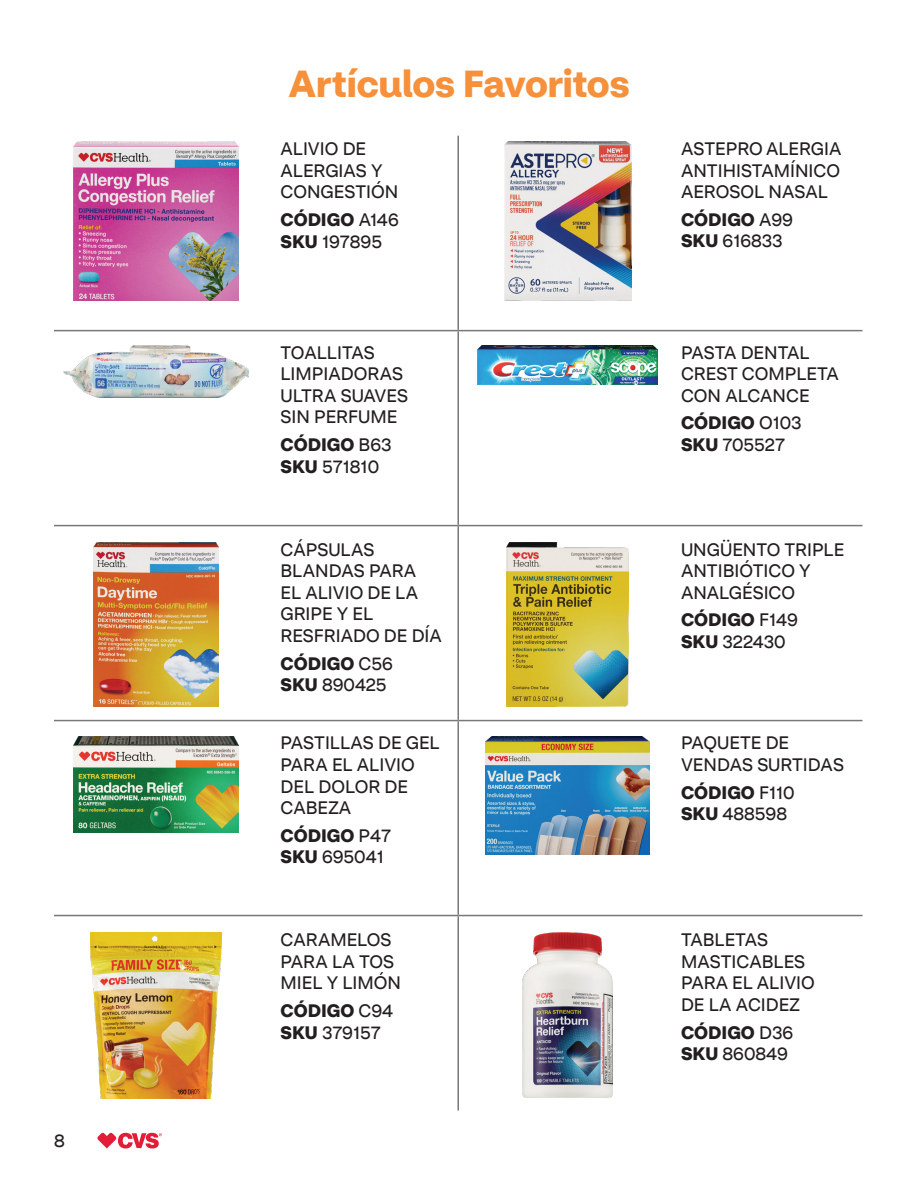
<style>
.page{position:relative;width:918px;height:1188px;background:#fff}
.page>*{position:absolute;margin:0;border:0;box-sizing:border-box;transform-origin:0 0}
.Page_-_Heading{font:700 37.5px "CVS Health Sans";letter-spacing:-.005em;color:#f6903b}
.Pa1{font:18px/21.6px "CVS Health Sans";color:#231f20}
.Pa1-2{font:700 18px "CVS Health Sans";color:#231f20}
.Pa21{font:18px "CVS Health Sans";color:#231f20}
.Pa0{font:18px/21.6px "CVS Health Sans";color:#231f20}
._2025_Row_Style{font:18px/21.6px "CVS Health Sans";color:#231f20}
.footnote{font:700 18px "CVS Health Sans";color:#231f20}
.footnote-2{font:18px "CVS Health Sans";letter-spacing:-.005em;color:#231f20}
.s1{font-weight:400}
.s2{font-weight:700}
</style>
<div class="page">
<svg style="left:97px;top:1133px;width:65px;height:15px"></svg>
<hr style="left:458px;top:136px;width:1px;height:194px;background:#76787b">
<hr style="left:54px;top:330px;width:404px;height:1px;background:#76787b">
<hr style="left:458px;top:330px;width:404px;height:1px;background:#76787b">
<hr style="left:458px;top:331px;width:1px;height:194px;background:#76787b">
<hr style="left:54px;top:525px;width:404px;height:1px;background:#76787b">
<hr style="left:458px;top:525px;width:404px;height:1px;background:#76787b">
<hr style="left:458px;top:526px;width:1px;height:194px;background:#76787b">
<hr style="left:54px;top:720px;width:404px;height:1px;background:#76787b">
<hr style="left:458px;top:720px;width:404px;height:1px;background:#76787b">
<hr style="left:458px;top:721px;width:1px;height:194px;background:#76787b">
<hr style="left:54px;top:915px;width:404px;height:1px;background:#76787b">
<hr style="left:458px;top:915px;width:404px;height:1px;background:#76787b">
<hr style="left:458px;top:916px;width:1px;height:195px;background:#76787b">
<img style="left:64px;top:345px;width:184px;height:53px">
<img style="left:74px;top:142px;width:164px;height:159px">
<img style="left:93px;top:542px;width:126px;height:165px">
<img style="left:506px;top:542px;width:123px;height:165px">
<img style="left:504px;top:142px;width:127px;height:159px">
<img style="left:91px;top:933px;width:130px;height:166px">
<img style="left:523px;top:933px;width:89px;height:165px">
<img style="left:485px;top:736px;width:165px;height:118px">
<img style="left:74px;top:736px;width:164px;height:96px">
<img style="left:478px;top:345px;width:179px;height:40px">
<p class="Pa1" style="left:54px;top:1130px;width:12px">8</p>
<h1 class="Page_-_Heading" style="left:289px;top:60px;width:342px">Artículos Favoritos</h1>
<p class="_2025_Row_Style" style="left:281px;top:138px;width:119px">ALIVIO DE<br>ALERGIAS Y<br>CONGESTIÓN</p>
<p class="footnote" style="left:281px;top:209px;width:120px">CÓDIGO <span class="s1">A146</span></p>
<p class="footnote-2" style="left:281px;top:231px;width:103px"><span class="s2">SKU</span> 197895</p>
<p class="Pa1" style="left:281px;top:342px;width:129px">TOALLITAS<br>LIMPIADORAS<br>ULTRA SUAVES<br>SIN PERFUME</p>
<p class="Pa1-2" style="left:281px;top:433px;width:113px">CÓDIGO <span class="s1">B63</span></p>
<p class="Pa21" style="left:281px;top:455px;width:100px"><span class="s2">SKU</span> 571810</p>
<p class="Pa1" style="left:281px;top:538px;width:163px">CÁPSULAS<br>BLANDAS PARA<br>EL ALIVIO DE LA<br>GRIPE Y EL<br>RESFRIADO DE DÍA</p>
<p class="Pa1-2" style="left:281px;top:652px;width:114px">CÓDIGO <span class="s1">C56</span></p>
<p class="Pa21" style="left:281px;top:674px;width:107px"><span class="s2">SKU</span> 890425</p>
<p class="Pa0" style="left:281px;top:732px;width:161px">PASTILLAS DE GEL<br>PARA EL ALIVIO<br>DEL DOLOR DE<br>CABEZA</p>
<p class="Pa1-2" style="left:281px;top:824px;width:112px">CÓDIGO <span class="s1">P47</span></p>
<p class="Pa21" style="left:281px;top:846px;width:105px"><span class="s2">SKU</span> 695041</p>
<p class="Pa1" style="left:281px;top:929px;width:122px">CARAMELOS<br>PARA LA TOS<br>MIEL Y LIMÓN</p>
<p class="Pa1-2" style="left:281px;top:999px;width:114px">CÓDIGO <span class="s1">C94</span></p>
<p class="Pa21" style="left:281px;top:1021px;width:102px"><span class="s2">SKU</span> 379157</p>
<p class="Pa1" style="left:681px;top:138px;width:162px;text-align:justify">ASTEPRO ALERGIA ANTIHISTAMÍNICO AEROSOL NASAL</p>
<p class="Pa1-2" style="left:681px;top:208px;width:114px">CÓDIGO <span class="s1">A99</span></p>
<p class="Pa21" style="left:681px;top:230px;width:103px"><span class="s2">SKU</span> 616833</p>
<p class="Pa1" style="left:681px;top:342px;width:159px">PASTA DENTAL<br>CREST COMPLETA<br>CON ALCANCE</p>
<p class="Pa1-2" style="left:681px;top:412px;width:122px">CÓDIGO <span class="s1">O103</span></p>
<p class="Pa21" style="left:681px;top:434px;width:106px"><span class="s2">SKU</span> 705527</p>
<p class="Pa1" style="left:681px;top:538px;width:165px">UNGÜENTO TRIPLE<br>ANTIBIÓTICO Y<br>ANALGÉSICO</p>
<p class="Pa1-2" style="left:681px;top:609px;width:118px">CÓDIGO <span class="s1">F149</span></p>
<p class="Pa21" style="left:681px;top:631px;width:106px"><span class="s2">SKU</span> 322430</p>
<p class="Pa1" style="left:681px;top:732px;width:164px">PAQUETE DE<br>VENDAS SURTIDAS</p>
<p class="Pa1-2" style="left:681px;top:781px;width:115px">CÓDIGO <span class="s1">F110</span></p>
<p class="Pa21" style="left:681px;top:803px;width:108px"><span class="s2">SKU</span> 488598</p>
<p class="Pa1" style="left:681px;top:929px;width:135px">TABLETAS<br>MASTICABLES<br>PARA EL ALIVIO<br>DE LA ACIDEZ</p>
<p class="Pa1-2" style="left:681px;top:1021px;width:114px">CÓDIGO <span class="s1">D36</span></p>
<p class="Pa21" style="left:681px;top:1043px;width:108px"><span class="s2">SKU</span> 860849</p>
</div>
